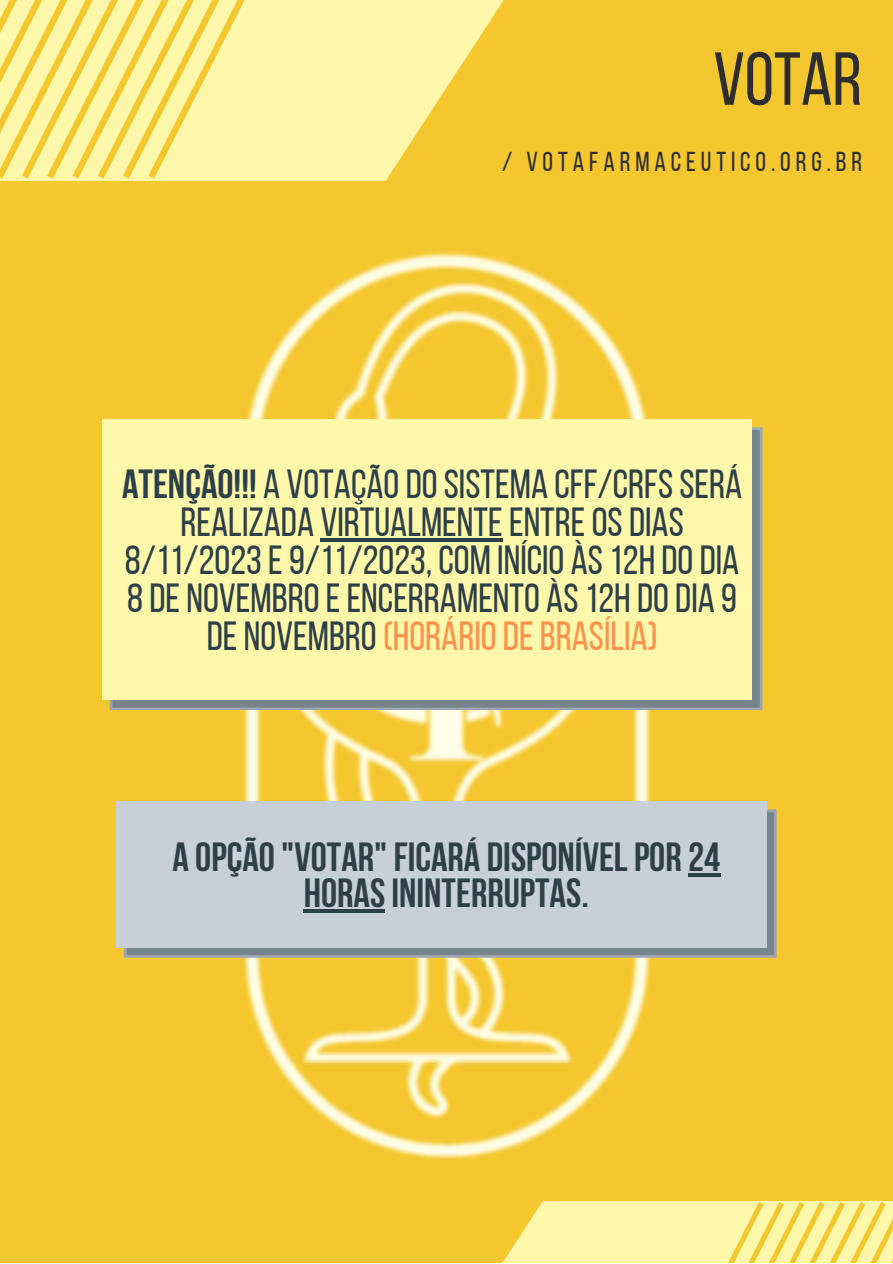
<style>
.page{position:relative;width:893px;height:1264px;background:#fff}
.page>*{position:absolute;margin:0;border:0;box-sizing:border-box;transform-origin:0 0}
.t1{font:75px "Bebas Neue";color:#2e2e2e}
.t2{font:40.65px/38.2px "Bebas Neue";color:#2d404a;text-align:center}
.t3{font:700 40.65px/36px "Bebas Neue";color:#2d404a;text-align:center}
.t4{font:27.15px "Bebas Neue";letter-spacing:.18em;color:#2e2e2e}
.s1{font-weight:700}
.s2{color:#ff914d}
</style>
<div class="page">
<div style="left:0;top:0;width:892px;height:1262px;background:#f5c72e"></div>
<svg style="left:503px;top:1201px;width:389px;height:61px"></svg>
<svg style="left:308px;top:0;width:196px;height:181px"></svg>
<svg style="left:391px;top:0;width:25px;height:178px;fill:#fff8aa"></svg>
<div style="left:366px;top:0;width:25px;height:178px;background:#fff8aa"></div>
<div style="left:341px;top:0;width:25px;height:178px;background:#fff8aa"></div>
<div style="left:315px;top:0;width:26px;height:178px;background:#fff8aa"></div>
<div style="left:290px;top:0;width:25px;height:178px;background:#fff8aa"></div>
<div style="left:265px;top:0;width:25px;height:178px;background:#fff8aa"></div>
<div style="left:239px;top:0;width:26px;height:178px;background:#fff8aa"></div>
<svg style="left:0;top:0;width:239px;height:178px"></svg>
<img style="left:220px;top:252px;width:452px;height:908px">
<svg style="left:124px;top:809px;width:652px;height:148px;fill:#77838d"></svg>
<div style="left:116px;top:801px;width:650px;height:146px;background:#c7d0d8"></div>
<svg style="left:688px;top:873px;width:32px;height:3px"></svg>
<svg style="left:304px;top:909px;width:81px;height:3px"></svg>
<svg style="left:110px;top:427px;width:652px;height:283px;fill:#77838d"></svg>
<div style="left:102px;top:419px;width:649px;height:281px;background:#fff8aa"></div>
<hr style="left:320px;top:538px;width:182px;height:3px;background:#2d404a">
<p class="t1" style="left:713px;top:49px;width:150px">VOTAR</p>
<p class="t4" style="left:502px;top:150px;width:361px">/ VOTAFARMACEUTICO.ORG.BR</p>
<p class="t2" style="left:122px;top:468px;width:621px"><span class="s1">ATENÇÃO!!!</span> A VOTAÇÃODOSISTEMA CFF/CRFSSERÁ REALIZADA VIRTUALMENTE ENTREOSDIAS 8/11/2023E9/11/2023, COM INÍCIO ÀS12H DODIA 8DE NOVEMBROEENCERRAMENTO ÀS 12H DODIA 9<br>DE NOVEMBRO <span class="s2">(HORÁRIODEBRASÍLIA)</span></p>
<p class="t3" style="left:172px;top:842px;width:549px">A OPÇÃO"VOTAR"FICARÁ DISPONÍVELPOR 24<br>HORAS ININTERRUPTAS.</p>
</div>
